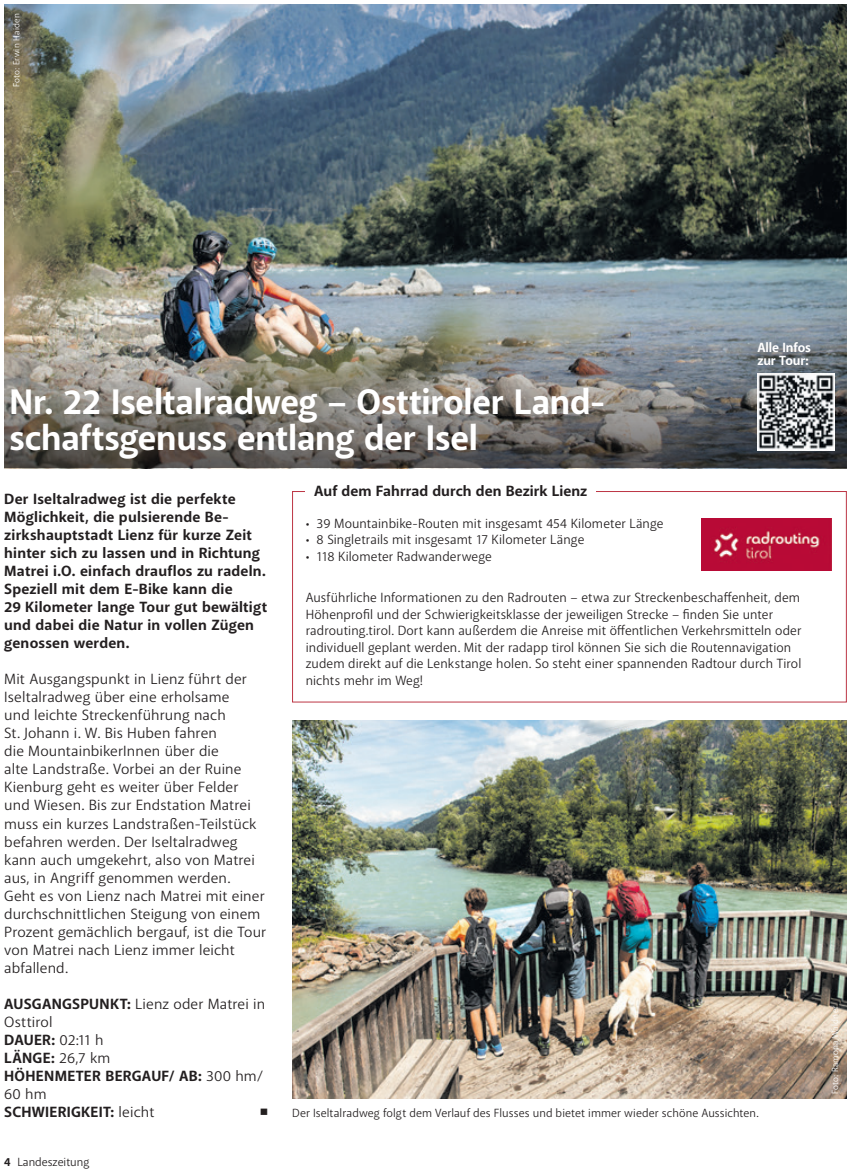
<style>
.page{position:relative;width:851px;height:1170px;background:#fff}
.page>*{position:absolute;margin:0;border:0;box-sizing:border-box;transform-origin:0 0}
.t1{font:700 36px/36px "Akagi Pro";letter-spacing:-.005em;color:#fff}
.t2{font:15px/18px "Akagi Pro";letter-spacing:.005em;color:#231f20}
.t3{font:700 15px/18px "Akagi Pro";letter-spacing:.015em;color:#231f20}
.t4{font:13.5px/16.5px "Akagi Pro";letter-spacing:.005em;color:#231f20}
.t5{font:700 13.5px/13.5px "Akagi Pro";letter-spacing:-.01em;color:#fff}
.t6{font:12px "Akagi Pro";letter-spacing:.005em;color:#231f20}
.t7{font:9px "Akagi Pro";letter-spacing:.025em;color:#fff}
.s1{font-weight:400}
.s2{font-weight:700}
</style>
<div class="page">
<img style="left:4px;top:4px;width:842px;height:333px">
<img style="left:4px;top:337px;width:842px;height:131px">
<div style="left:292px;top:491px;width:554px;height:211px;border:1px solid #bc3544"></div>
<div style="left:305px;top:476px;width:290px;height:29px;background:#fff"></div>
<img style="left:701px;top:518px;width:130px;height:52px">
<img style="left:292px;top:720px;width:554px;height:378px">
<img style="left:757px;top:373px;width:77px;height:77px">
<div style="left:739px;top:324px;width:88px;height:60px;background:#231f20;opacity:.55"></div>
<p class="t7" style="left:11px;top:87px;width:75px;rotate:-90deg">Foto: Erwin Haiden</p>
<h1 class="t1" style="left:10px;top:385px;width:597px">Nr. 22 Iseltalradweg – Osttiroler Land&shy;schaftsgenuss entlang der Isel</h1>
<p class="t5" style="left:757px;top:341px;width:55px">Alle Infos zur Tour:</p>
<p class="t3" style="left:4px;top:490px;width:264px">Der Iseltalradweg ist die perfekte Möglichkeit, die pulsierende Be&shy;zirkshauptstadt Lienz für kurze Zeit hinter sich zu lassen und in Richtung Matrei i.O. einfach drauflos zu radeln.<br>Speziell mit dem E-Bike kann die<br>29 Kilometer lange Tour gut bewältigt und dabei die Natur in vollen Zügen genossen werden.</p>
<p class="t2" style="left:4px;top:670px;width:263px">Mit Ausgangspunkt in Lienz führt der Iseltalradweg über eine erholsame<br>und leichte Streckenführung nach<br>St. Johann i. W. Bis Huben fahren<br>die MountainbikerInnen über die<br>alte Landstraße. Vorbei an der Ruine Kienburg geht es weiter über Felder und Wiesen. Bis zur Endstation Matrei muss ein kurzes Landstraßen-Teilstück befahren werden. Der Iseltalradweg kann auch umgekehrt, also von Matrei aus, in Angriff genommen werden.<br>Geht es von Lienz nach Matrei mit einer durchschnittlichen Steigung von einem Prozent gemächlich bergauf, ist die Tour von Matrei nach Lienz immer leicht abfallend.</p>
<p class="t3" style="left:4px;top:994px;width:262px">AUSGANGSPUNKT: <span class="s1">Lienz oder Matrei in<br>Osttirol<br></span>DAUER: <span class="s1">02:11 h<br></span>LÄNGE: <span class="s1">26,7 km<br></span>HÖHENMETER BERGAUF/ AB: <span class="s1">300 hm/<br>60 hm<br></span>SCHWIERIGKEIT: <span class="s1">leicht</span></p>
<p class="t2" style="left:260px;top:1102px;width:10px">■</p>
<p class="t6" style="left:4px;top:1154px;width:87px"><span class="s2">4</span> Landeszeitung</p>
<p class="t3" style="left:314px;top:482px;width:274px">Auf dem Fahrrad durch den Bezirk Lienz</p>
<p class="t4" style="left:305px;top:515px;width:359px">• 39 Mountainbike-Routen mit insgesamt 454 Kilometer Länge</p>
<p class="t4" style="left:305px;top:531px;width:280px">• 8 Singletrails mit insgesamt 17 Kilometer Länge</p>
<p class="t4" style="left:305px;top:548px;width:188px">• 118 Kilometer Radwanderwege</p>
<p class="t4" style="left:305px;top:589px;width:497px">Ausführliche Informationen zu den Radrouten – etwa zur Streckenbeschaffenheit, dem Höhenprofil und der Schwierigkeitsklasse der jeweiligen Strecke – finden Sie unter radrouting.tirol. Dort kann außerdem die Anreise mit öffentlichen Verkehrsmitteln oder individuell geplant werden. Mit der radapp tirol können Sie sich die Routennavigation zudem direkt auf die Lenkstange holen. So steht einer spannenden Radtour durch Tirol nichts mehr im Weg!</p>
<p class="t6" style="left:292px;top:1105px;width:468px">Der Iseltalradweg folgt dem Verlauf des Flusses und bietet immer wieder schöne Aussichten.</p>
<p class="t7" style="left:829px;top:1094px;width:90px;rotate:-90deg">Foto: Ramona Waldner</p>
</div>
